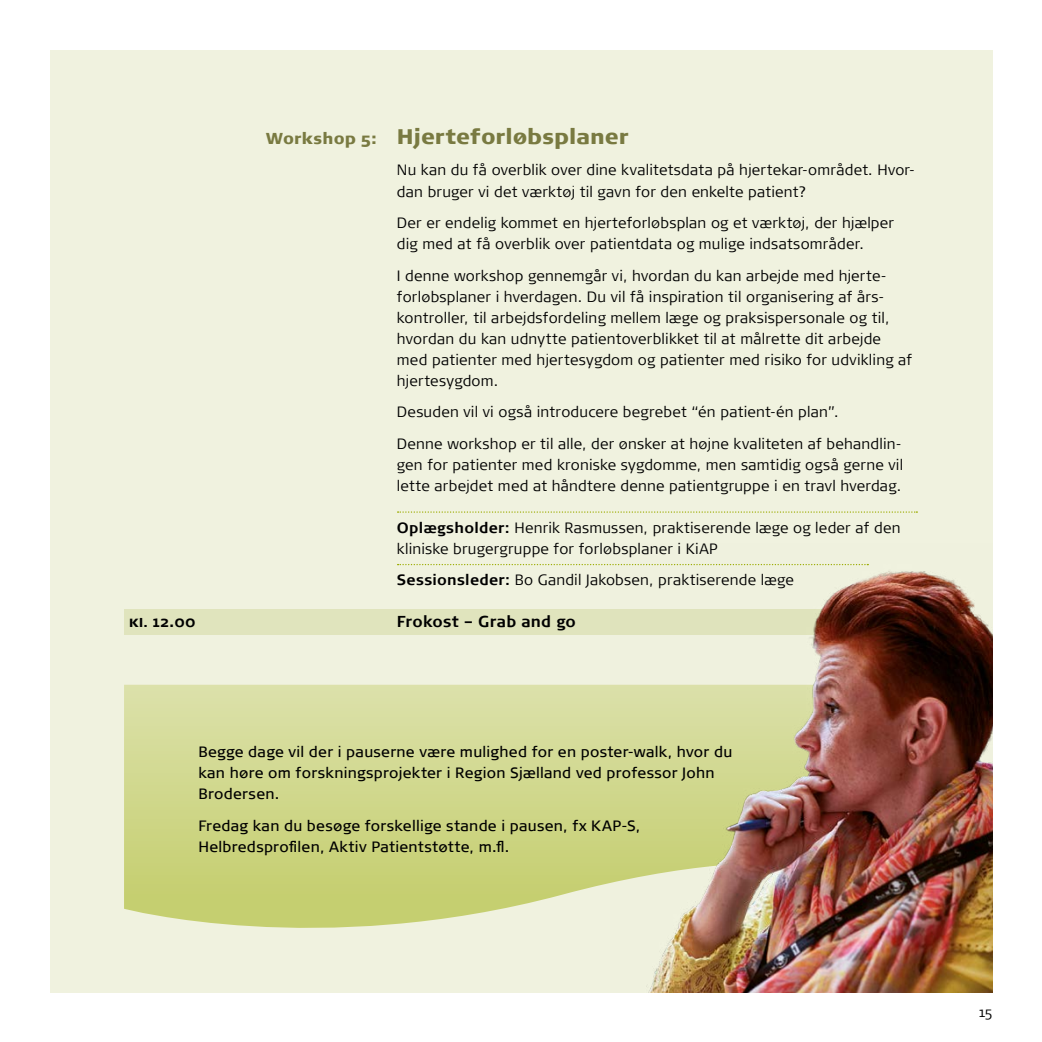
<style>
.page{position:relative;width:1042px;height:1042px;background:#fff}
.page>*{position:absolute;margin:0;border:0;box-sizing:border-box;transform-origin:0 0}
.Title___indented_sub{font:900 21px "Signa Normal";color:#797a41}
.Time{font:700 15.75px "Signa Normal";letter-spacing:.015em;color:#000}
.Text_indent{font:300 14.88px/21px "Signa Normal";letter-spacing:.015em;color:#000}
.Text_indent-2{font:14.88px/21px "Signa Normal";letter-spacing:.015em;color:#000}
.dotted_rule_above_wi{font:300 14.88px/21px "Signa Normal";letter-spacing:.015em;color:#000}
.dotted_rule_above_sp{font:300 14.88px "Signa Normal";letter-spacing:.015em;color:#000}
.t1{font:300 14px "Signa Normal";color:#000}
.s1{font-size:15.75px}
.s2{font-weight:700}
.s3{font-weight:900;font-size:11.9px}
</style>
<div class="page">
<div style="left:50px;top:50px;width:942px;height:942px;background:#f0f2df"></div>
<svg style="left:398px;top:511px;width:519px;height:2px"></svg>
<svg style="left:398px;top:564px;width:212px;height:1px"></svg>
<div style="left:124px;top:610px;width:794px;height:25px;background:#e0e4bd"></div>
<svg style="left:124px;top:685px;width:486px;height:243px;background:#d1d88e"></svg>
<img style="left:610px;top:563px;width:382px;height:429px">
<p class="Title___indented_sub" style="left:266px;top:123px;width:364px"><span class="s1">Workshop 5:</span> Hjerteforløbsplaner</p>
<p class="Text_indent" style="left:397px;top:160px;width:520px">Nu kan du få overblik over dine kvalitetsdata på hjertekar-området. Hvor&shy;dan bruger vi det værktøj til gavn for den enkelte patient?</p>
<p class="Text_indent" style="left:397px;top:212px;width:499px">Der er endelig kommet en hjerteforløbsplan og et værktøj, der hjælper dig med at få overblik over patientdata og mulige indsatsområder.</p>
<p class="Text_indent" style="left:397px;top:265px;width:517px">I denne workshop gennemgår vi, hvordan du kan arbejde med hjerte&shy;forløbsplaner i hverdagen. Du vil få inspiration til organisering af års&shy;kontroller, til arbejdsfordeling mellem læge og praksispersonale og til, hvordan du kan udnytte patientoverblikket til at målrette dit arbejde med patienter med hjertesygdom og patienter med risiko for udvikling af hjertesygdom.</p>
<p class="Text_indent" style="left:397px;top:401px;width:443px">Desuden vil vi også introducere begrebet “én patient-én plan”.</p>
<p class="Text_indent" style="left:397px;top:433px;width:508px;text-align:justify">Denne workshop er til alle, der ønsker at højne kvaliteten af behandlin&shy;gen for patienter med kroniske sygdomme, men samtidig også gerne vil lette arbejdet med at håndtere denne patientgruppe i en travl hverdag.</p>
<p class="dotted_rule_above_wi" style="left:397px;top:517px;width:505px"><span class="s2">Oplægsholder:</span> Henrik Rasmussen, praktiserende læge og leder af den kliniske brugergruppe for forløbsplaner i KiAP</p>
<p class="dotted_rule_above_sp" style="left:397px;top:571px;width:398px"><span class="s2">Sessionsleder:</span> Bo Gandil Jakobsen, praktiserende læge</p>
<p class="Time" style="left:129px;top:612px;width:68px"><span class="s3">Kl.</span> 12.00</p>
<p class="Time" style="left:397px;top:612px;width:181px">Frokost – Grab and go</p>
<p class="Text_indent-2" style="left:198px;top:742px;width:535px">Begge dage vil der i pauserne være mulighed for en poster-walk, hvor du kan høre om forskningsprojekter i Region Sjælland ved professor John<br>Brodersen.</p>
<p class="Text_indent-2" style="left:198px;top:815px;width:443px">Fredag kan du besøge forskellige stande i pausen, fx KAP-S,<br>Helbredsprofilen, Aktiv Patientstøtte, m.fl.</p>
<p class="t1" style="left:979px;top:1004px;width:15px">15</p>
</div>
